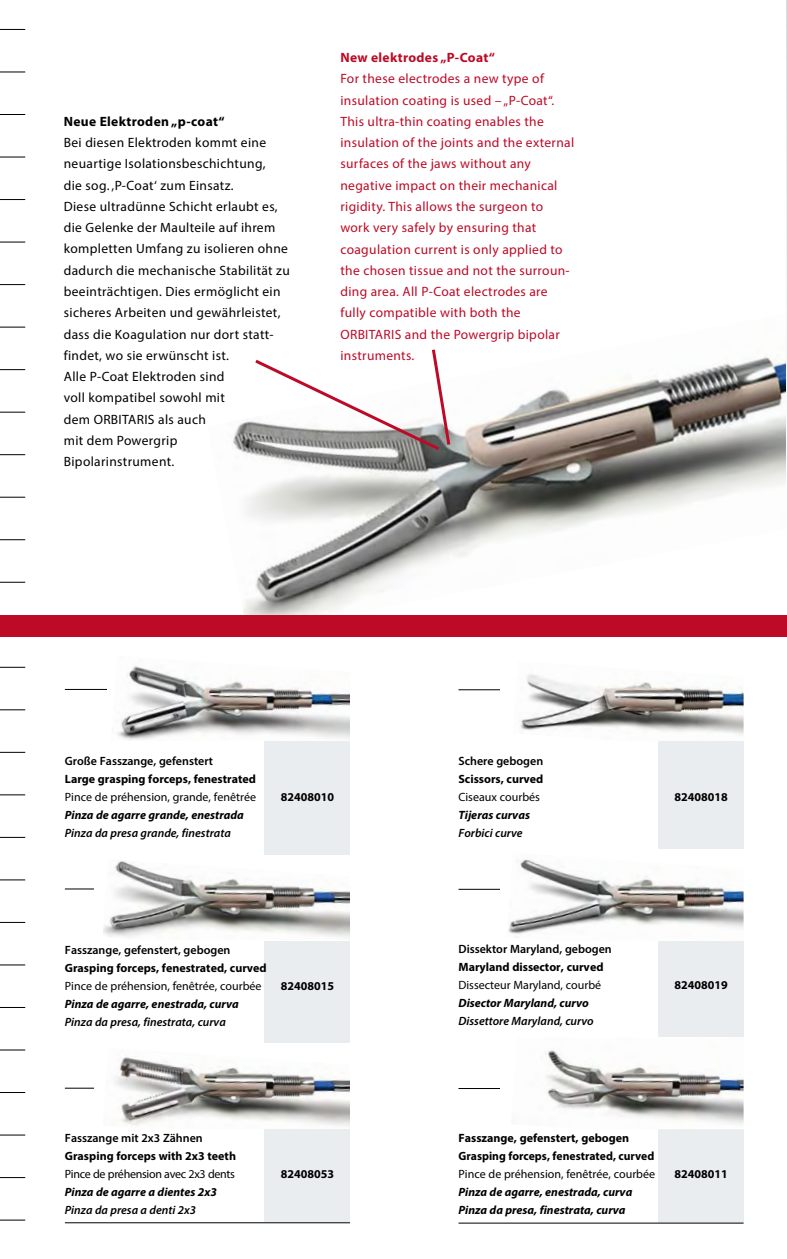
<style>
.page{position:relative;width:787px;height:1259px;background:#fff}
.page>*{position:absolute;margin:0;border:0;box-sizing:border-box;transform-origin:0 0}
.t1{font:13.5px/21.3px "Myriad Pro";letter-spacing:.025em;color:#000}
.t2{font:13.5px/21.3px "Myriad Pro";letter-spacing:.025em;color:#bd0a26}
.t3{font:700 13.5px "Myriad Pro";letter-spacing:.025em;color:#000}
.t4{font:700 13.5px "Myriad Pro";letter-spacing:.025em;color:#bd0a26}
.t5{font:700 12px/18px "Myriad Pro";color:#000}
.t6{font:italic 700 12px/18px "Myriad Pro";color:#000}
.t7{font:12px "Myriad Pro";color:#000}
.t8{font:italic 600 12px "Myriad Pro";color:#000}
.t9{font:600 12px "Myriad Pro";color:#000}
.t10{font:12px "Myriad Pro";letter-spacing:-.025em;color:#000}
</style>
<div class="page">
<img style="left:232px;top:356px;width:554px;height:259px">
<svg style="left:786px;top:0;width:1px;height:636px"></svg>
<svg style="left:0;top:29px;width:25px;height:1px"></svg>
<svg style="left:0;top:72px;width:25px;height:1px"></svg>
<svg style="left:0;top:114px;width:25px;height:1px"></svg>
<svg style="left:0;top:157px;width:25px;height:1px"></svg>
<svg style="left:0;top:199px;width:25px;height:1px"></svg>
<svg style="left:0;top:242px;width:25px;height:1px"></svg>
<svg style="left:0;top:284px;width:25px;height:1px"></svg>
<svg style="left:0;top:327px;width:25px;height:1px"></svg>
<svg style="left:0;top:369px;width:25px;height:1px"></svg>
<svg style="left:0;top:412px;width:25px;height:1px"></svg>
<svg style="left:0;top:454px;width:25px;height:1px"></svg>
<svg style="left:0;top:497px;width:25px;height:1px"></svg>
<svg style="left:0;top:539px;width:25px;height:1px"></svg>
<svg style="left:0;top:582px;width:25px;height:1px"></svg>
<svg style="left:0;top:667px;width:25px;height:1px"></svg>
<svg style="left:0;top:709px;width:25px;height:1px"></svg>
<svg style="left:0;top:752px;width:25px;height:1px"></svg>
<svg style="left:0;top:794px;width:25px;height:1px"></svg>
<svg style="left:0;top:837px;width:25px;height:1px"></svg>
<svg style="left:0;top:879px;width:25px;height:1px"></svg>
<svg style="left:0;top:922px;width:25px;height:1px"></svg>
<svg style="left:0;top:965px;width:25px;height:1px"></svg>
<svg style="left:0;top:1007px;width:25px;height:1px"></svg>
<svg style="left:0;top:1050px;width:25px;height:1px"></svg>
<svg style="left:0;top:1092px;width:25px;height:1px"></svg>
<svg style="left:0;top:1135px;width:25px;height:1px"></svg>
<svg style="left:0;top:1177px;width:25px;height:1px"></svg>
<svg style="left:0;top:1220px;width:25px;height:1px"></svg>
<div style="left:0;top:615px;width:786px;height:21px;background:#bd0a26"></div>
<svg style="left:252px;top:349px;width:200px;height:104px"></svg>
<div style="left:265px;top:675px;width:85px;height:547px;background:#eaedef"></div>
<div style="left:658px;top:720px;width:85px;height:502px;background:#eaedef"></div>
<hr style="left:65px;top:1222px;width:285px;height:1px;background:#000">
<hr style="left:65px;top:889px;width:285px;height:1px;background:#000">
<hr style="left:65px;top:689px;width:285px;height:1px;background:#000">
<hr style="left:458px;top:689px;width:285px;height:1px;background:#000">
<hr style="left:458px;top:889px;width:285px;height:1px;background:#000">
<hr style="left:458px;top:1223px;width:285px;height:1px;background:#000">
<img style="left:111px;top:666px;width:239px;height:75px">
<div style="left:95px;top:855px;width:255px;height:85px;background:#fff"></div>
<img style="left:103px;top:861px;width:247px;height:78px">
<div style="left:500px;top:849px;width:243px;height:92px;background:#fff"></div>
<img style="left:508px;top:859px;width:235px;height:75px">
<div style="left:500px;top:656px;width:243px;height:85px;background:#fff"></div>
<img style="left:520px;top:674px;width:223px;height:61px">
<hr style="left:65px;top:1088px;width:285px;height:1px;background:#000">
<hr style="left:458px;top:1088px;width:285px;height:1px;background:#000">
<div style="left:95px;top:1044px;width:255px;height:85px;background:#fff"></div>
<img style="left:114px;top:1057px;width:236px;height:70px">
<div style="left:500px;top:1037px;width:243px;height:92px;background:#fff"></div>
<img style="left:545px;top:1050px;width:198px;height:74px">
<p class="t3" style="left:64px;top:113px;width:162px">Neue Elektroden „p-coat“</p>
<p class="t1" style="left:64px;top:132px;width:227px">Bei diesen Elektroden kommt eine neuartige Isolationsbeschichtung,<br>die sog. ‚P-Coat‘ zum Einsatz.<br>Diese ultradünne Schicht erlaubt es, die Gelenke der Maulteile auf ihrem kompletten Umfang zu isolieren ohne dadurch die mechanische Stabilität zu beeinträchtigen. Dies ermöglicht ein sicheres Arbeiten und gewährleistet, dass die Koagulation nur dort statt&shy;findet, wo sie erwünscht ist.<br>Alle P-Coat Elektroden sind<br>voll kompatibel sowohl mit<br>dem ORBITARIS als auch<br>mit dem Powergrip<br>Bipolarinstrument.</p>
<p class="t4" style="left:340px;top:49px;width:156px">New elektrodes „P-Coat“</p>
<p class="t2" style="left:340px;top:68px;width:235px">For these electrodes a new type of insulation coating is used – „P-Coat“.<br>This ultra-thin coating enables the insulation of the joints and the external surfaces of the jaws without any negative impact on their mechanical rigidity. This allows the surgeon to work very safely by ensuring that coagulation current is only applied to the chosen tissue and not the surroun&shy;ding area. All P-Coat electrodes are fully compatible with both the ORBITARIS and the Powergrip bipolar instruments.</p>
<p class="t9" style="left:65px;top:753px;width:149px">Große Fasszange, gefenstert</p>
<p class="t5" style="left:65px;top:770px;width:193px">Large grasping forceps, fenestrated</p>
<p class="t7" style="left:65px;top:790px;width:193px">Pince de préhension, grande, fenêtrée</p>
<p class="t5" style="left:281px;top:788px;width:55px">82408010</p>
<p class="t6" style="left:65px;top:806px;width:180px">Pinza de agarre grande, enestrada</p>
<p class="t8" style="left:65px;top:825px;width:167px">Pinza da presa grande, finestrata</p>
<p class="t9" style="left:65px;top:942px;width:167px">Fasszange, gefenstert, gebogen</p>
<p class="t5" style="left:65px;top:958px;width:203px">Grasping forceps, fenestrated, curved</p>
<p class="t7" style="left:65px;top:978px;width:198px">Pince de préhension, fenêtrée, courbée</p>
<p class="t5" style="left:281px;top:976px;width:55px">82408015</p>
<p class="t6" style="left:65px;top:994px;width:175px">Pinza de agarre, enestrada, curva</p>
<p class="t8" style="left:65px;top:1014px;width:162px">Pinza da presa, finestrata, curva</p>
<p class="t9" style="left:65px;top:1130px;width:139px">Fasszange mit 2x3 Zähnen</p>
<p class="t5" style="left:65px;top:1147px;width:173px">Grasping forceps with 2x3 teeth</p>
<p class="t10" style="left:65px;top:1167px;width:171px">Pince de préhension avec 2x3 dents</p>
<p class="t5" style="left:281px;top:1165px;width:55px">82408053</p>
<p class="t6" style="left:65px;top:1183px;width:153px">Pinza de agarre a dientes 2x3</p>
<p class="t8" style="left:65px;top:1202px;width:132px">Pinza da presa a denti 2x3</p>
<p class="t9" style="left:458px;top:754px;width:86px">Schere gebogen</p>
<p class="t5" style="left:458px;top:770px;width:86px">Scissors, curved</p>
<p class="t7" style="left:458px;top:790px;width:83px">Ciseaux courbés</p>
<p class="t5" style="left:674px;top:788px;width:55px">82408018</p>
<p class="t6" style="left:458px;top:806px;width:73px">Tijeras curvas</p>
<p class="t8" style="left:458px;top:826px;width:66px">Forbici curve</p>
<p class="t9" style="left:458px;top:942px;width:155px">Dissektor Maryland, gebogen</p>
<p class="t5" style="left:458px;top:958px;width:146px">Maryland dissector, curved</p>
<p class="t7" style="left:458px;top:978px;width:144px">Dissecteur Maryland, courbé</p>
<p class="t5" style="left:674px;top:976px;width:55px">82408019</p>
<p class="t6" style="left:458px;top:994px;width:132px">Disector Maryland, curvo</p>
<p class="t8" style="left:458px;top:1014px;width:137px">Dissettore Maryland, curvo</p>
<p class="t5" style="left:458px;top:1128px;width:197px">Fasszange, gefenstert, gebogen<br>Grasping forceps, fenestrated, curved</p>
<p class="t7" style="left:458px;top:1166px;width:198px">Pince de préhension, fenêtrée, courbée</p>
<p class="t5" style="left:674px;top:1164px;width:55px">82408011</p>
<p class="t6" style="left:458px;top:1182px;width:175px">Pinza de agarre, enestrada, curva<br>Pinza da presa, finestrata, curva</p>
</div>
